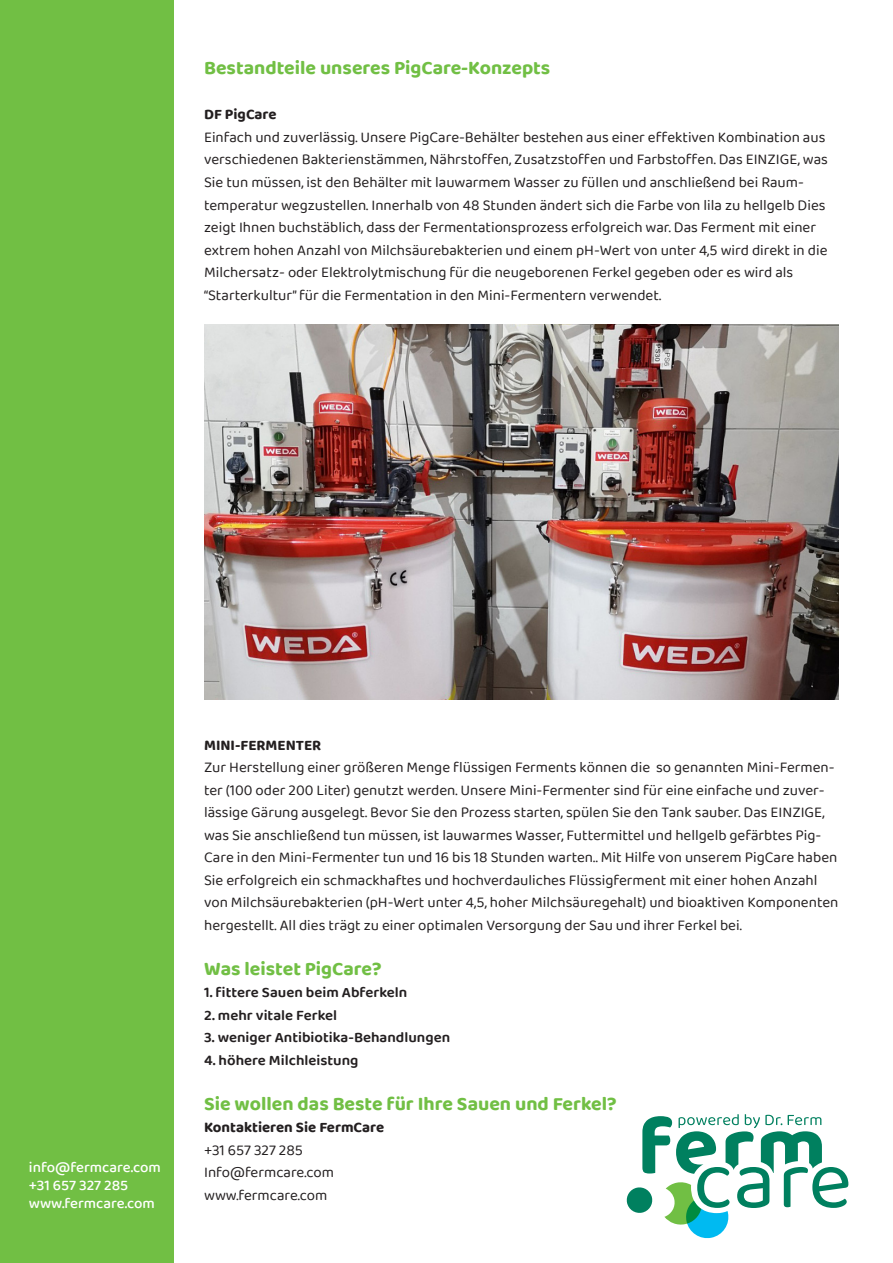
<style>
.page{position:relative;width:893px;height:1263px;background:#fff}
.page>*{position:absolute;margin:0;border:0;box-sizing:border-box;transform-origin:0 0}
.t1{font:700 19.5px "Baloo Tamma 2";color:#71bf44}
.t2{font:15px/22.5px "Baloo Tamma 2";color:#231f20}
.t3{font:600 15px "Baloo Tamma 2";color:#231f20}
.t4{font:700 15px "Baloo Tamma 2";color:#231f20}
.t5{font:500 15px "Baloo Tamma 2";color:#fff}
</style>
<div class="page">
<div style="left:0;top:0;width:173px;height:1263px;background:#71bf44"></div>
<img style="left:204px;top:324px;width:635px;height:376px">
<svg style="left:626px;top:1114px;width:222px;height:125px"></svg>
<p class="t1" style="left:204px;top:56px;width:348px">Bestandteile unseres PigCare-Konzepts</p>
<p class="t4" style="left:204px;top:106px;width:74px">DF PigCare</p>
<p class="t2" style="left:204px;top:126px;width:625px">Einfach und zuverlässig. Unsere PigCare-Behälter bestehen aus einer effektiven Kombination aus verschiedenen Bakterienstämmen, Nährstoffen, Zusatzstoffen und Farbstoffen. Das EINZIGE, was Sie tun müssen, ist den Behälter mit lauwarmem Wasser zu füllen und anschließend bei Raum&shy;temperatur wegzustellen. Innerhalb von 48 Stunden ändert sich die Farbe von lila zu hellgelb Dies zeigt Ihnen buchstäblich, dass der Fermentationsprozess erfolgreich war. Das Ferment mit einer extrem hohen Anzahl von Milchsäurebakterien und einem pH-Wert von unter 4,5 wird direkt in die Milchersatz- oder Elektrolytmischung für die neugeborenen Ferkel gegeben oder es wird als “Starterkultur” für die Fermentation in den Mini-Fermentern verwendet.</p>
<p class="t5" style="left:29px;top:1158px;width:134px">info@fermcare.com</p>
<p class="t5" style="left:29px;top:1176px;width:101px">+31 657 327 285</p>
<p class="t5" style="left:29px;top:1194px;width:128px">www.fermcare.com</p>
<p class="t4" style="left:204px;top:736px;width:119px">MINI-FERMENTER</p>
<p class="t2" style="left:204px;top:756px;width:632px">Zur Herstellung einer größeren Menge flüssigen Ferments können die so genannten Mini-Fermen&shy;ter (100 oder 200 Liter) genutzt werden. Unsere Mini-Fermenter sind für eine einfache und zuver&shy;lässige Gärung ausgelegt. Bevor Sie den Prozess starten, spülen Sie den Tank sauber. Das EINZIGE, was Sie anschließend tun müssen, ist lauwarmes Wasser, Futtermittel und hellgelb gefärbtes Pig-</p>
<p class="t2" style="left:204px;top:846px;width:636px">Care in den Mini-Fermenter tun und 16 bis 18 Stunden warten.. Mit Hilfe von unserem PigCare haben Sie erfolgreich ein schmackhaftes und hochverdauliches Flüssigferment mit einer hohen Anzahl von Milchsäurebakterien (pH-Wert unter 4,5, hoher Milchsäuregehalt) und bioaktiven Komponenten hergestellt. All dies trägt zu einer optimalen Versorgung der Sau und ihrer Ferkel bei.</p>
<p class="t1" style="left:204px;top:956px;width:179px">Was leistet PigCare?</p>
<p class="t3" style="left:204px;top:983px;width:205px">1. fittere Sauen beim Abferkeln</p>
<p class="t3" style="left:204px;top:1006px;width:135px">2. mehr vitale Ferkel</p>
<p class="t3" style="left:204px;top:1028px;width:248px">3. weniger Antibiotika-Behandlungen</p>
<p class="t3" style="left:204px;top:1051px;width:156px">4. höhere Milchleistung</p>
<p class="t1" style="left:204px;top:1091px;width:414px">Sie wollen das Beste für Ihre Sauen und Ferkel?</p>
<p class="t4" style="left:204px;top:1118px;width:182px">Kontaktieren Sie FermCare</p>
<p class="t2" style="left:204px;top:1138px;width:100px">+31 657 327 285</p>
<p class="t2" style="left:204px;top:1161px;width:131px">Info@fermcare.com</p>
<p class="t2" style="left:204px;top:1183px;width:125px">www.fermcare.com</p>
</div>
